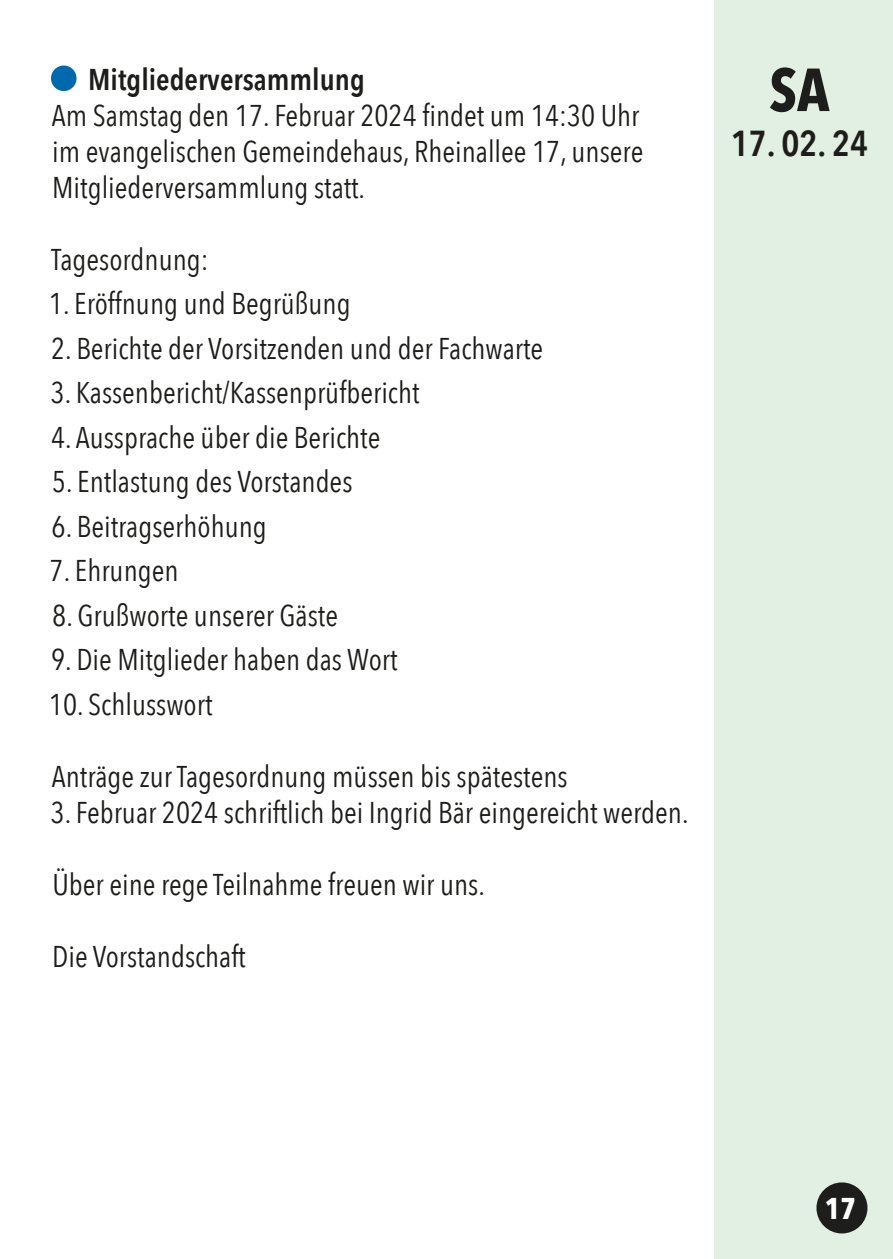
<style>
.page{position:relative;width:893px;height:1259px;background:#fff}
.page>*{position:absolute;margin:0;border:0;box-sizing:border-box;transform-origin:0 0}
.t1{font:700 60px "Avenir Next Condensed";color:#1d1d1b}
.t2{font:600 36px "Avenir Next Condensed";color:#1d1d1b}
.t3{font:30px/36px "Avenir Next Condensed";color:#1d1d1b}
.t4{font:600 30px "Avenir Next Condensed";color:#1d1d1b}
.t5{font:700 30px "Avenir Next Condensed";color:#fff}
</style>
<div class="page">
<div style="left:714px;top:0;width:179px;height:1259px;background:#e2efe3"></div>
<div style="left:51px;top:66px;width:26px;height:25px;background:#0068ad;border-radius:50%"></div>
<div style="left:816px;top:1182px;width:51px;height:51px;background:#1d1d1b;border-radius:50%"></div>
<p class="t4" style="left:88px;top:53px;width:278px">Mitgliederversammlung</p>
<p class="t3" style="left:52px;top:96px;width:593px">Am Samstag den 17. Februar 2024 findet um 14:30 Uhr im evangelischen Gemeindehaus, Rheinallee 17, unsere<br>Mitgliederversammlung statt.</p>
<p class="t3" style="left:51px;top:240px;width:159px">Tagesordnung:</p>
<p class="t3" style="left:49px;top:284px;width:303px">1. Eröffnung und Begrüßung</p>
<p class="t3" style="left:51px;top:329px;width:494px">2. Berichte der Vorsitzenden und der Fachwarte</p>
<p class="t3" style="left:51px;top:373px;width:370px">3. Kassenbericht/Kassenprüfbericht</p>
<p class="t3" style="left:51px;top:418px;width:331px">4. Aussprache über die Berichte</p>
<p class="t3" style="left:52px;top:462px;width:302px">5. Entlastung des Vorstandes</p>
<p class="t3" style="left:52px;top:507px;width:217px">6. Beitragserhöhung</p>
<p class="t3" style="left:50px;top:551px;width:130px">7. Ehrungen</p>
<p class="t3" style="left:52px;top:596px;width:287px">8. Grußworte unserer Gäste</p>
<p class="t3" style="left:51px;top:640px;width:348px">9. Die Mitglieder haben das Wort</p>
<p class="t3" style="left:49px;top:685px;width:165px">10. Schlusswort</p>
<p class="t3" style="left:52px;top:757px;width:517px">Anträge zur Tagesordnung müssen bis spätestens</p>
<p class="t3" style="left:51px;top:793px;width:639px">3. Februar 2024 schriftlich bei Ingrid Bär eingereicht werden.</p>
<p class="t3" style="left:52px;top:865px;width:434px">Über eine rege Teilnahme freuen wir uns.</p>
<p class="t3" style="left:52px;top:937px;width:195px">Die Vorstandschaft</p>
<p class="t1" style="left:769px;top:53px;width:62px">SA</p>
<p class="t2" style="left:731px;top:112px;width:139px">17. 02. 24</p>
<p class="t5" style="left:825px;top:1189px;width:33px">17</p>
</div>
